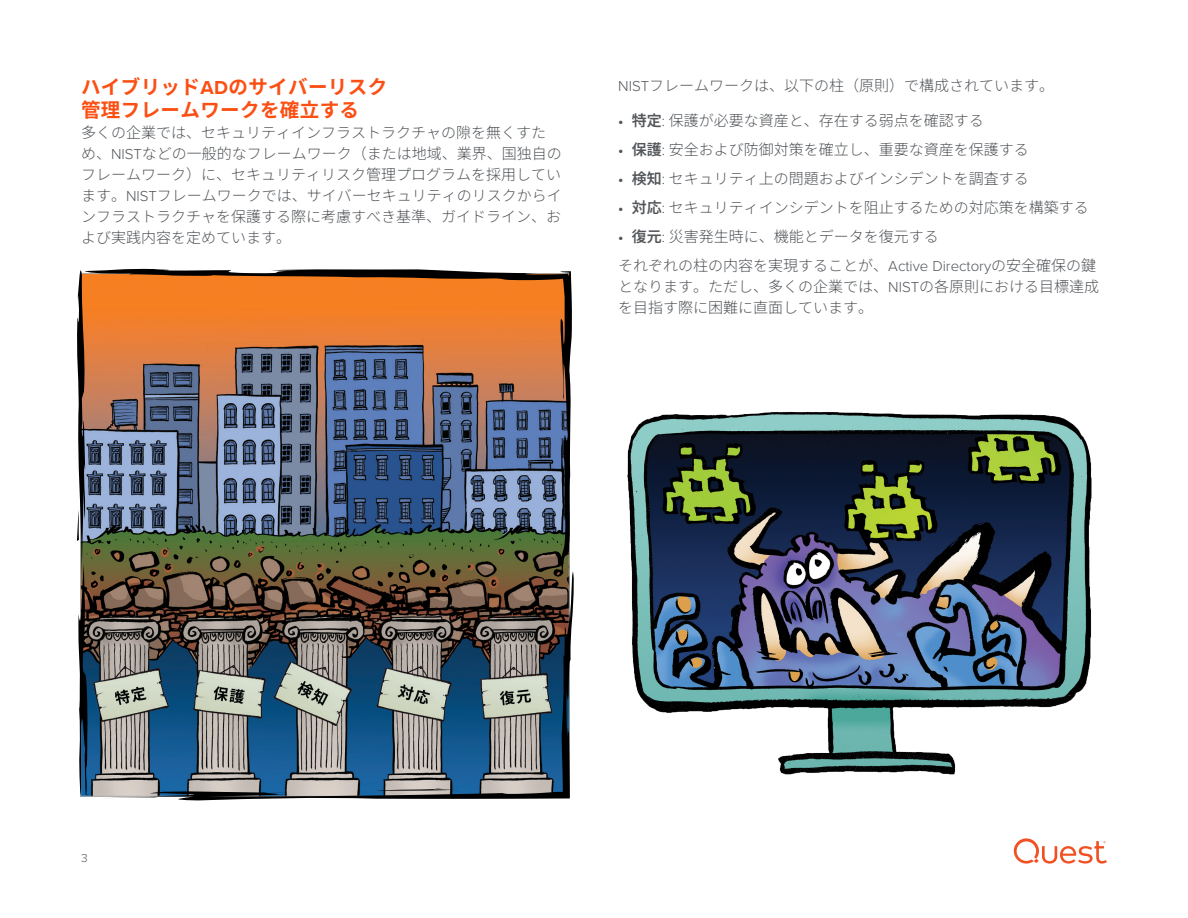
<style>
.page{position:relative;width:1188px;height:918px;background:#fff}
.page>*{position:absolute;margin:0;border:0;box-sizing:border-box;transform-origin:0 0}
.Section_Heading_1{font:700 19.5px/22.5px "Noto Sans JP";letter-spacing:.02em;color:#fb4f14}
.Body{font:300 15px/21px "Noto Sans JP";color:#53565a}
.t1{font:300 12px "Proxima Nova";color:#53565a}
.s1{font-family:"Proxima Nova"}
.s2{font-family:"Proxima Nova";font-weight:600}
.s3{font-weight:600}
</style>
<div class="page">
<svg style="left:1014px;top:838px;width:93px;height:26px"></svg>
<img style="left:89px;top:596px;width:58px;height:199px">
<img style="left:627px;top:412px;width:465px;height:363px">
<svg style="left:89px;top:268px;width:483px;height:328px;background:#856d62"></svg>
<svg style="left:147px;top:553px;width:427px;height:247px;background:#60696b"></svg>
<svg style="left:561px;top:443px;width:3px;height:62px"></svg>
<svg style="left:110px;top:797px;width:48px;height:1px"></svg>
<svg style="left:376px;top:789px;width:78px;height:2px"></svg>
<svg style="left:77px;top:270px;width:12px;height:525px;background:#67605d"></svg>
<p class="Section_Heading_1" style="left:81px;top:76px;width:308px">ハイブリッド<span class="s1">AD</span>のサイバーリスク管理フレームワークを確立する</p>
<p class="Body" style="left:81px;top:122px;width:482px">多くの企業では、セキュリティインフラストラクチャの隙を無くすため、<span class="s1">NIST</span>などの一般的なフレームワーク（または地域、業界、国独自のフレームワーク）に、セキュリティリスク管理プログラムを採用しています。<span class="s1">NIST</span>フレームワークでは、サイバーセキュリティのリスクからインフラストラクチャを保護する際に考慮すべき基準、ガイドライン、および実践内容を定めています。</p>
<p class="Body" style="left:618px;top:75px;width:437px"><span class="s1">NIST</span>フレームワークは、以下の柱（原則）で構成されています。</p>
<p class="Body" style="left:618px;top:110px;width:367px"><span class="s2">•</span> <span class="s3">特定</span><span class="s1">:</span> 保護が必要な資産と、存在する弱点を確認する</p>
<p class="Body" style="left:618px;top:139px;width:412px"><span class="s2">•</span> <span class="s3">保護</span><span class="s1">:</span> 安全および防御対策を確立し、重要な資産を保護する</p>
<p class="Body" style="left:618px;top:168px;width:412px"><span class="s2">•</span> <span class="s3">検知</span><span class="s1">:</span> セキュリティ上の問題およびインシデントを調査する</p>
<p class="Body" style="left:618px;top:197px;width:472px"><span class="s2">•</span> <span class="s3">対応</span><span class="s1">:</span> セキュリティインシデントを阻止するための対応策を構築する</p>
<p class="Body" style="left:618px;top:226px;width:322px"><span class="s2">•</span> <span class="s3">復元</span><span class="s1">:</span> 災害発生時に、機能とデータを復元する</p>
<p class="Body" style="left:618px;top:255px;width:482px">それぞれの柱の内容を実現することが、<span class="s1">Active Directory</span>の安全確保の鍵となります。ただし、多くの企業では、<span class="s1">NIST</span>の各原則における目標達成を目指す際に困難に直面しています。</p>
<p class="t1" style="left:81px;top:849px;width:8px">3</p>
</div>
